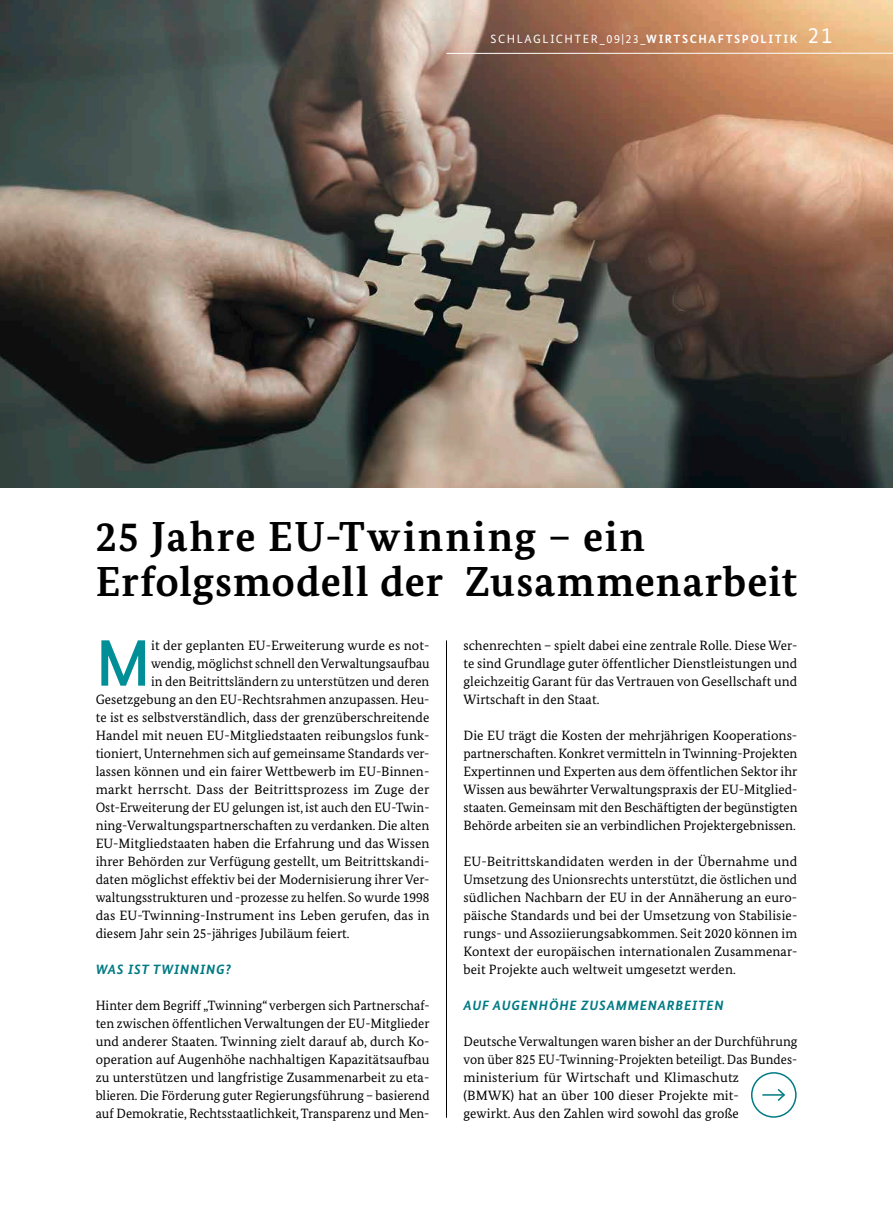
<style>
.page{position:relative;width:893px;height:1212px;background:#fff}
.page>*{position:absolute;margin:0;border:0;box-sizing:border-box;transform-origin:0 0}
.t1{font:500 65.7px "Bundes Sans";color:#008f96}
.t2{font:700 42px/45px "Bundes Serif";letter-spacing:.03em;color:#000}
.t3{font:13.5px/18px "Bundes Serif";letter-spacing:.005em;color:#000;text-align:justify}
.t4{font:italic 700 13.5px "Bundes Sans";letter-spacing:.06em;color:#007a83}
.t5{font:12px "Bundes Sans";letter-spacing:.13em;color:#fff}
.s1{font-weight:700}
.s2{font-size:22.5px}
</style>
<div class="page">
<img style="left:0;top:0;width:893px;height:488px">
<hr style="left:446px;top:53px;width:447px;height:1px;background:#fff">
<hr style="left:446px;top:640px;width:1px;height:478px;background:#000">
<div style="left:751px;top:1072px;width:46px;height:46px;border:2px solid #007a83;border-radius:50%"></div>
<hr style="left:762px;top:1094px;width:22px;height:2px;background:#007a83">
<svg style="left:776px;top:1089px;width:9px;height:12px"></svg>
<p class="t5" style="left:491px;top:31px;width:343px">SCHLAGLICHTER_09|23_<span class="s1">WIRTSCHAFTSPOLITIK</span> <span class="s2">21</span></p>
<h2 class="t2" style="left:96px;top:513px;width:703px">25 Jahre EU-Twinning – ein<br>Erfolgsmodell der Zusammenarbeit</h2>
<h1 class="t1" style="left:96px;top:623px;width:57px">M</h1>
<p class="t3" style="left:151px;top:636px;width:280px">it der geplanten EU-Erweiterung wurde es not-</p>
<p class="t3" style="left:151px;top:654px;width:280px">wendig, möglichst schnell den Verwaltungsaufbau</p>
<p class="t3" style="left:151px;top:672px;width:280px">in den Beitrittsländern zu unterstützen und deren</p>
<p class="t3" style="left:96px;top:690px;width:335px">Gesetzgebung an den EU-Rechtsrahmen anzupassen. Heu-</p>
<p class="t3" style="left:96px;top:708px;width:335px">te ist es selbstverständlich, dass der grenzüberschreitende</p>
<p class="t3" style="left:96px;top:726px;width:335px">Handel mit neuen EU-Mitgliedstaaten reibungslos funk-</p>
<p class="t3" style="left:96px;top:744px;width:335px">tioniert, Unternehmen sich auf gemeinsame Standards ver-</p>
<p class="t3" style="left:96px;top:762px;width:335px">lassen können und ein fairer Wettbewerb im EU-Binnen-</p>
<p class="t3" style="left:96px;top:780px;width:335px">markt herrscht. Dass der Beitrittsprozess im Zuge der</p>
<p class="t3" style="left:96px;top:798px;width:335px">Ost-Erweiterung der EU gelungen ist, ist auch den EU-Twin-</p>
<p class="t3" style="left:96px;top:816px;width:335px">ning-Verwaltungspartnerschaften zu verdanken. Die alten</p>
<p class="t3" style="left:96px;top:834px;width:335px">EU-Mitgliedstaaten haben die Erfahrung und das Wissen</p>
<p class="t3" style="left:96px;top:852px;width:335px">ihrer Behörden zur Verfügung gestellt, um Beitrittskandi-</p>
<p class="t3" style="left:96px;top:870px;width:335px">daten möglichst effektiv bei der Modernisierung ihrer Ver-</p>
<p class="t3" style="left:96px;top:888px;width:335px">waltungsstrukturen und -prozesse zu helfen. So wurde 1998</p>
<p class="t3" style="left:96px;top:906px;width:335px">das EU-Twinning-Instrument ins Leben gerufen, das in</p>
<p class="t3" style="left:96px;top:924px;width:255px">diesem Jahr sein 25-jähriges Jubiläum feiert.</p>
<p class="t4" style="left:96px;top:961px;width:137px">WAS IST TWINNING?</p>
<p class="t3" style="left:96px;top:996px;width:335px">Hinter dem Begriff „Twinning“ verbergen sich Partnerschaf&shy;ten zwischen öffentlichen Verwaltungen der EU-Mitglieder und anderer Staaten. Twinning zielt darauf ab, durch Ko&shy;operation auf Augenhöhe nachhaltigen Kapazitätsaufbau zu unterstützen und langfristige Zusammenarbeit zu eta&shy;blieren. Die Förderung guter Regierungsführung – basierend auf Demokratie, Rechtsstaatlichkeit, Transparenz und Men-</p>
<p class="t3" style="left:463px;top:636px;width:335px">schenrechten – spielt dabei eine zentrale Rolle. Diese Wer&shy;te sind Grundlage guter öffentlicher Dienstleistungen und gleichzeitig Garant für das Vertrauen von Gesellschaft und Wirtschaft in den Staat.</p>
<p class="t3" style="left:463px;top:726px;width:335px">Die EU trägt die Kosten der mehrjährigen Kooperations&shy;partnerschaften. Konkret vermitteln in Twinning-Projekten Expertinnen und Experten aus dem öffentlichen Sektor ihr Wissen aus bewährter Verwaltungspraxis der EU-Mitglied&shy;staaten. Gemeinsam mit den Beschäftigten der begünstigten Behörde arbeiten sie an verbindlichen Projektergebnissen.</p>
<p class="t3" style="left:463px;top:852px;width:335px">EU-Beitrittskandidaten werden in der Übernahme und Umsetzung des Unionsrechts unterstützt, die östlichen und südlichen Nachbarn der EU in der Annäherung an euro&shy;päische Standards und bei der Umsetzung von Stabilisie&shy;rungs- und Assoziierungsabkommen. Seit 2020 können im Kontext der europäischen internationalen Zusammenar&shy;beit Projekte auch weltweit umgesetzt werden.</p>
<p class="t4" style="left:464px;top:997px;width:262px">AUF AUGENHÖHE ZUSAMMENARBEITEN</p>
<p class="t3" style="left:463px;top:1032px;width:335px;text-align:left">Deutsche Verwaltungen waren bisher an der Durchführung von über 825 EU-Twinning-Projekten beteiligt. Das Bundes&shy;ministerium für Wirtschaft und Klimaschutz<br>(BMWK) hat an über 100 dieser Projekte mit-<br>gewirkt. Aus den Zahlen wird sowohl das große</p>
</div>
